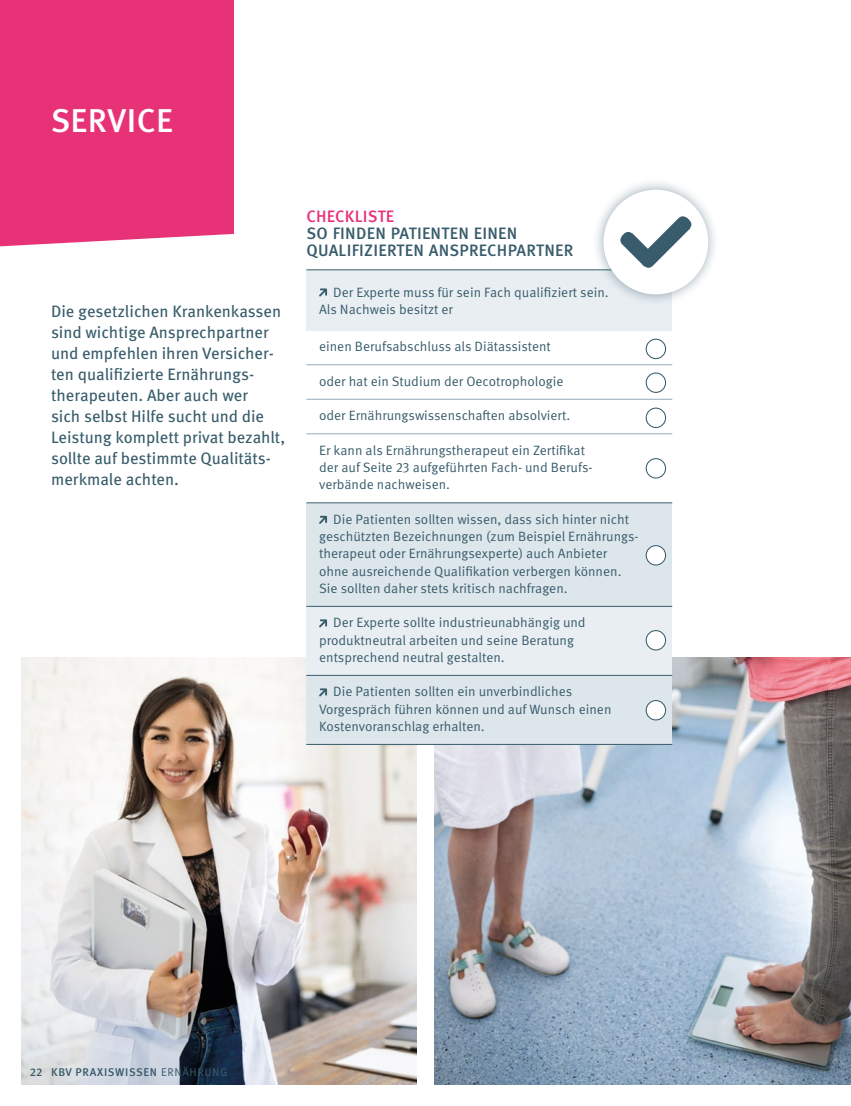
<style>
.page{position:relative;width:851px;height:1106px;background:#fff}
.page>*{position:absolute;margin:0;border:0;box-sizing:border-box;transform-origin:0 0}
.t1{font:500 33px "Meta Pro";letter-spacing:.015em;color:#fff}
.t2{font:16.5px/21px "Meta Pro";color:#385c6b}
.t3{font:500 16.5px/17.2px "Meta Pro";letter-spacing:.015em;color:#385c6b}
.t4{font:500 16.5px "Meta Pro";letter-spacing:.015em;color:#e83278}
.t5{font:13.5px/17.2px "Meta Pro Norm";color:#385c6b}
.t6{font:500 11.25px "Meta Pro";letter-spacing:.06em;color:#385c6b}
.s1{font-family:"Meta Pro Norm";font-weight:400}
</style>
<div class="page">
<img style="left:21px;top:658px;width:396px;height:426px">
<img style="left:434px;top:658px;width:416px;height:426px">
<div style="left:306px;top:270px;width:366px;height:60px;background:#e9eef2"></div>
<div style="left:306px;top:503px;width:366px;height:103px;background:#dde6eb"></div>
<div style="left:306px;top:675px;width:366px;height:69px;background:#dde6eb"></div>
<div style="left:306px;top:606px;width:366px;height:69px;background:#e9eef2"></div>
<div style="left:0;top:0;width:234px;height:246px;background:#e83278"></div>
<hr style="left:306px;top:269px;width:366px;height:1px;background:#385c6b">
<hr style="left:306px;top:364px;width:366px;height:1px;background:#95acba">
<hr style="left:306px;top:399px;width:366px;height:1px;background:#95acba">
<hr style="left:306px;top:433px;width:366px;height:1px;background:#95acba">
<hr style="left:306px;top:502px;width:366px;height:1px;background:#385c6b">
<hr style="left:306px;top:606px;width:366px;height:1px;background:#385c6b">
<hr style="left:306px;top:675px;width:366px;height:1px;background:#385c6b">
<hr style="left:306px;top:744px;width:366px;height:1px;background:#385c6b">
<svg style="left:319px;top:288px;width:8px;height:8px"></svg>
<svg style="left:319px;top:516px;width:8px;height:8px"></svg>
<svg style="left:319px;top:619px;width:8px;height:8px"></svg>
<svg style="left:319px;top:688px;width:8px;height:8px"></svg>
<div style="left:645px;top:339px;width:21px;height:20px;border:1px solid #385c6b;border-radius:50%"></div>
<div style="left:645px;top:372px;width:21px;height:21px;border:1px solid #385c6b;border-radius:50%"></div>
<div style="left:645px;top:407px;width:21px;height:21px;border:1px solid #385c6b;border-radius:50%"></div>
<div style="left:645px;top:458px;width:21px;height:20px;border:1px solid #385c6b;border-radius:50%"></div>
<div style="left:646px;top:545px;width:19px;height:20px;background:#fff;border-radius:50%"></div>
<div style="left:645px;top:545px;width:21px;height:20px;border:1px solid #385c6b;border-radius:50%"></div>
<div style="left:646px;top:630px;width:19px;height:20px;background:#fff;border-radius:50%"></div>
<div style="left:645px;top:630px;width:21px;height:20px;border:1px solid #385c6b;border-radius:50%"></div>
<div style="left:646px;top:700px;width:19px;height:20px;background:#fff;border-radius:50%"></div>
<div style="left:645px;top:700px;width:21px;height:20px;border:1px solid #385c6b;border-radius:50%"></div>
<div style="left:592px;top:178px;width:127px;height:128px;background:#385c6b;opacity:.5"></div>
<div style="left:603px;top:190px;width:105px;height:104px;background:#fff;border-radius:50%"></div>
<svg style="left:620px;top:216px;width:72px;height:52px"></svg>
<h1 class="t1" style="left:51px;top:95px;width:124px">SERVICE</h1>
<p class="t2" style="left:51px;top:299px;width:236px">Die gesetzlichen Krankenkassen sind wichtige Ansprechpartner und empfehlen ihren Versicher&shy;ten qualifizierte Ernährungs&shy;therapeuten. Aber auch wer<br>sich selbst Hilfe sucht und die<br>Leistung komplett privat bezahlt, sollte auf bestimmte Qualitäts&shy;merkmale achten.</p>
<p class="t4" style="left:306px;top:203px;width:89px">CHECKLISTE</p>
<p class="t3" style="left:306px;top:224px;width:268px">SO FINDEN PATIENTEN EINEN<br>QUALIFIZIERTEN ANSPRECHPARTNER</p>
<p class="t5" style="left:319px;top:282px;width:291px;text-indent:14px">Der Experte muss für sein Fach qualifiziert sein.<br>Als Nachweis besitzt er</p>
<p class="t5" style="left:319px;top:337px;width:233px">einen Berufsabschluss als Diätassistent</p>
<p class="t5" style="left:319px;top:371px;width:246px">oder hat ein Studium der Oecotrophologie</p>
<p class="t5" style="left:319px;top:406px;width:253px">oder Ernährungswissenschaften absolviert.</p>
<p class="t5" style="left:319px;top:440px;width:275px">Er kann als Ernährungstherapeut ein Zertifikat der auf Seite 23 aufgeführten Fach- und Berufs&shy;verbände nachweisen.</p>
<p class="t5" style="left:319px;top:509px;width:321px;text-indent:14px">Die Patienten sollten wissen, dass sich hinter nicht geschützten Bezeichnungen (zum Beispiel Ernährungs&shy;therapeut oder Ernährungsexperte) auch Anbieter ohne ausreichende Qualifikation verbergen können.<br>Sie sollten daher stets kritisch nachfragen.</p>
<p class="t5" style="left:319px;top:613px;width:268px;text-indent:14px">Der Experte sollte industrieunabhängig und produktneutral arbeiten und seine Beratung entsprechend neutral gestalten.</p>
<p class="t5" style="left:319px;top:682px;width:294px;text-indent:14px">Die Patienten sollten ein unverbindliches<br>Vorgespräch führen können und auf Wunsch einen<br>Kostenvoranschlag erhalten.</p>
<p class="t6" style="left:30px;top:1063px;width:199px">22 KBV PRAXISWISSEN <span class="s1">ERNÄHRUNG</span></p>
</div>
